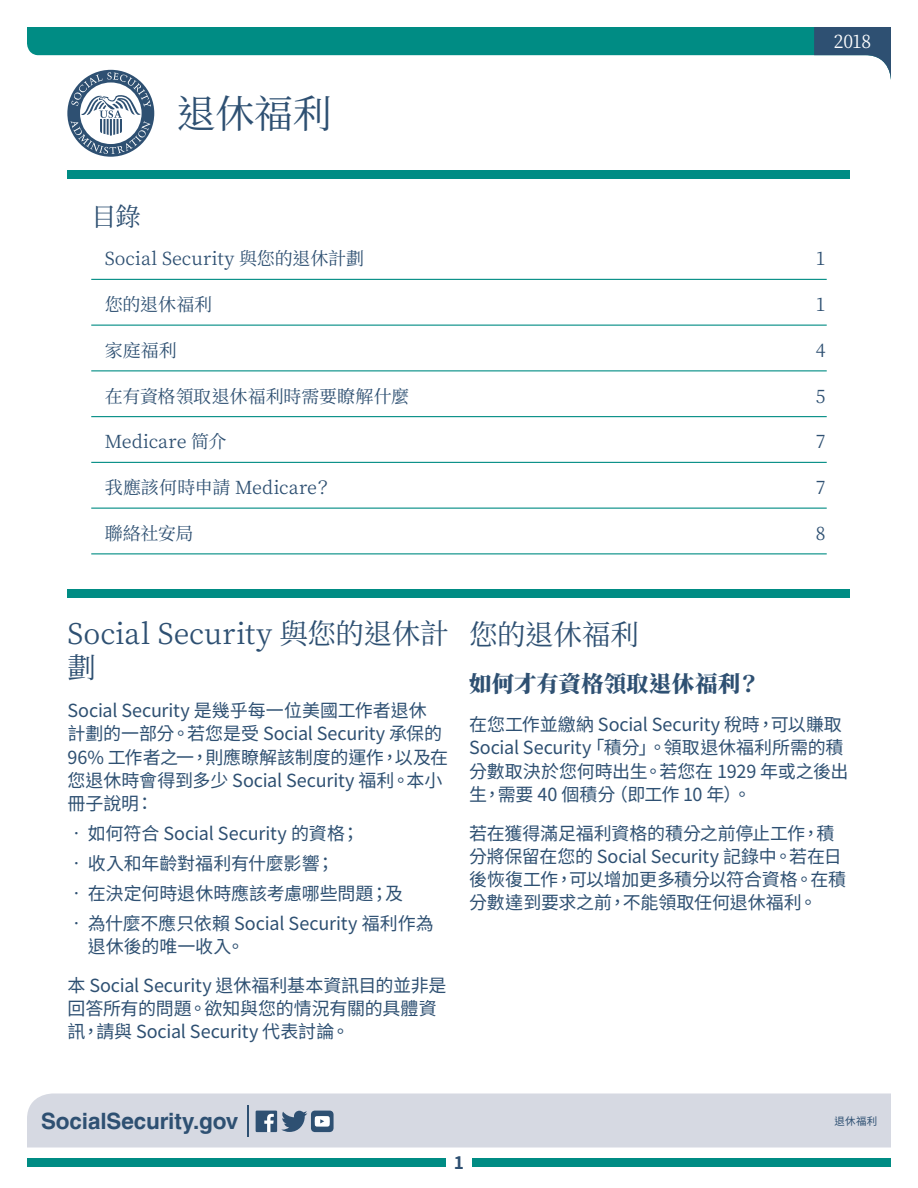
<style>
.page{position:relative;width:918px;height:1188px;background:#fff}
.page>*{position:absolute;margin:0;border:0;box-sizing:border-box;transform-origin:0 0}
.t1{font:39px "Noto Serif CJ Ktc";color:#2e5072}
.t2{font:28.5px/34.2px "Noto Serif CJ Ktc";letter-spacing:-.005em;color:#2e5072}
.t3{font:25.5px "Noto Serif CJ Ktc";color:#2e5072}
.t4{font:700 22.5px "Helvetica";letter-spacing:-.005em;color:#2e5072}
.t5{font:900 22.5px "Noto Serif CJ Ktc";letter-spacing:.005em;color:#2e5072}
.t6{font:18px/23.2px "Noto Sans CJ Ktc";letter-spacing:-.01em;color:#2e5072}
.t7{font:18px "Noto Serif CJ Ktc";letter-spacing:-.005em;color:#2e5072}
.t8{font:18px "Noto Serif CJ Ktc";color:#fff}
.t9{font:700 17.25px "Noto Sans CJ Ktc";color:#2e5072}
.t10{font:10.5px "Noto Sans CJ Ktc";color:#2e5072}
</style>
<div class="page">
<div style="left:27px;top:1159px;width:419px;height:8px;background:#008c84"></div>
<div style="left:472px;top:1159px;width:419px;height:8px;background:#008c84"></div>
<div style="left:27px;top:1094px;width:864px;height:54px;background:#d6d9e2"></div>
<hr style="left:247px;top:1105px;width:2px;height:32px;background:#2e5072">
<div style="left:68px;top:171px;width:782px;height:8px;background:#008c84"></div>
<svg style="left:27px;top:27px;width:787px;height:45px;fill:#008c84"></svg>
<svg style="left:814px;top:27px;width:77px;height:53px"></svg>
<svg style="left:67px;top:70px;width:87px;height:87px"></svg>
<svg style="left:71px;top:72px;width:80px;height:82px"></svg>
<div style="left:68px;top:589px;width:782px;height:9px;background:#008c84"></div>
<div style="left:256px;top:1111px;width:21px;height:21px;background:#2e5072"></div>
<svg style="left:264px;top:1114px;width:10px;height:18px"></svg>
<svg style="left:281px;top:1111px;width:53px;height:21px"></svg>
<hr style="left:91px;top:279px;width:736px;height:1px;background:#008c84">
<hr style="left:91px;top:325px;width:736px;height:1px;background:#008c84">
<hr style="left:91px;top:370px;width:736px;height:1px;background:#008c84">
<hr style="left:91px;top:416px;width:736px;height:1px;background:#008c84">
<hr style="left:91px;top:462px;width:736px;height:1px;background:#008c84">
<hr style="left:91px;top:508px;width:736px;height:1px;background:#008c84">
<hr style="left:91px;top:553px;width:736px;height:1px;background:#008c84">
<h1 class="t1" style="left:177px;top:92px;width:156px">退休福利</h1>
<p class="t8" style="left:834px;top:31px;width:39px">2018</p>
<h1 class="t3" style="left:91px;top:203px;width:51px">目錄</h1>
<p class="t7" style="left:105px;top:249px;width:261px">Social Security 與您的退休計劃</p>
<p class="t7" style="left:816px;top:249px;width:11px">1</p>
<p class="t7" style="left:105px;top:294px;width:109px">您的退休福利</p>
<p class="t7" style="left:816px;top:294px;width:11px">1</p>
<p class="t7" style="left:105px;top:340px;width:73px">家庭福利</p>
<p class="t7" style="left:816px;top:340px;width:11px">4</p>
<p class="t7" style="left:105px;top:386px;width:306px">在有資格領取退休福利時需要瞭解什麼</p>
<p class="t7" style="left:816px;top:386px;width:11px">5</p>
<p class="t7" style="left:105px;top:432px;width:123px">Medicare 简介</p>
<p class="t7" style="left:816px;top:432px;width:11px">7</p>
<p class="t7" style="left:105px;top:477px;width:229px">我應該何時申請 Medicare？</p>
<p class="t7" style="left:816px;top:477px;width:11px">7</p>
<p class="t7" style="left:105px;top:523px;width:90px">聯絡社安局</p>
<p class="t7" style="left:816px;top:523px;width:11px">8</p>
<h1 class="t2" style="left:68px;top:617px;width:383px">Social Security 與您的退休計劃</h1>
<p class="t6" style="left:68px;top:699px;width:382px">Social Security 是幾乎每一位美國工作者退休計劃的一部分。若您是受 Social Security 承保的<br>96% 工作者之一，則應瞭解該制度的運作，以及在您退休時會得到多少 Social Security 福利。本小冊子說明：</p>
<p class="t6" style="left:68px;top:822px;width:293px">• 如何符合 Social Security 的資格；</p>
<p class="t6" style="left:68px;top:852px;width:268px">• 收入和年齡對福利有什麼影響；</p>
<p class="t6" style="left:68px;top:882px;width:337px">• 在決定何時退休時應該考慮哪些問題；及</p>
<p class="t6" style="left:88px;top:912px;width:348px;text-indent:-20px">• 為什麼不應只依賴 Social Security 福利作為退休後的唯一收入。</p>
<p class="t6" style="left:68px;top:974px;width:380px">本 Social Security 退休福利基本資訊目的並非是回答所有的問題。欲知與您的情況有關的具體資訊，請與 Social Security 代表討論。</p>
<h1 class="t2" style="left:469px;top:618px;width:171px">您的退休福利</h1>
<h2 class="t5" style="left:469px;top:672px;width:293px">如何才有資格領取退休福利？</h2>
<p class="t6" style="left:469px;top:713px;width:381px">在您工作並繳納 Social Security 稅時，可以賺取<br>Social Security「積分」。領取退休福利所需的積分數取決於您何時出生。若您在 1929 年或之後出生，需要 40 個積分（即工作 10 年）。</p>
<p class="t6" style="left:469px;top:822px;width:379px">若在獲得滿足福利資格的積分之前停止工作，積分將保留在您的 Social Security 記錄中。若在日後恢復工作，可以增加更多積分以符合資格。在積分數達到要求之前，不能領取任何退休福利。</p>
<p class="t4" style="left:41px;top:1108px;width:199px">SocialSecurity.gov</p>
<p class="t10" style="left:834px;top:1115px;width:45px">退休福利</p>
<p class="t9" style="left:454px;top:1153px;width:12px">1</p>
</div>
